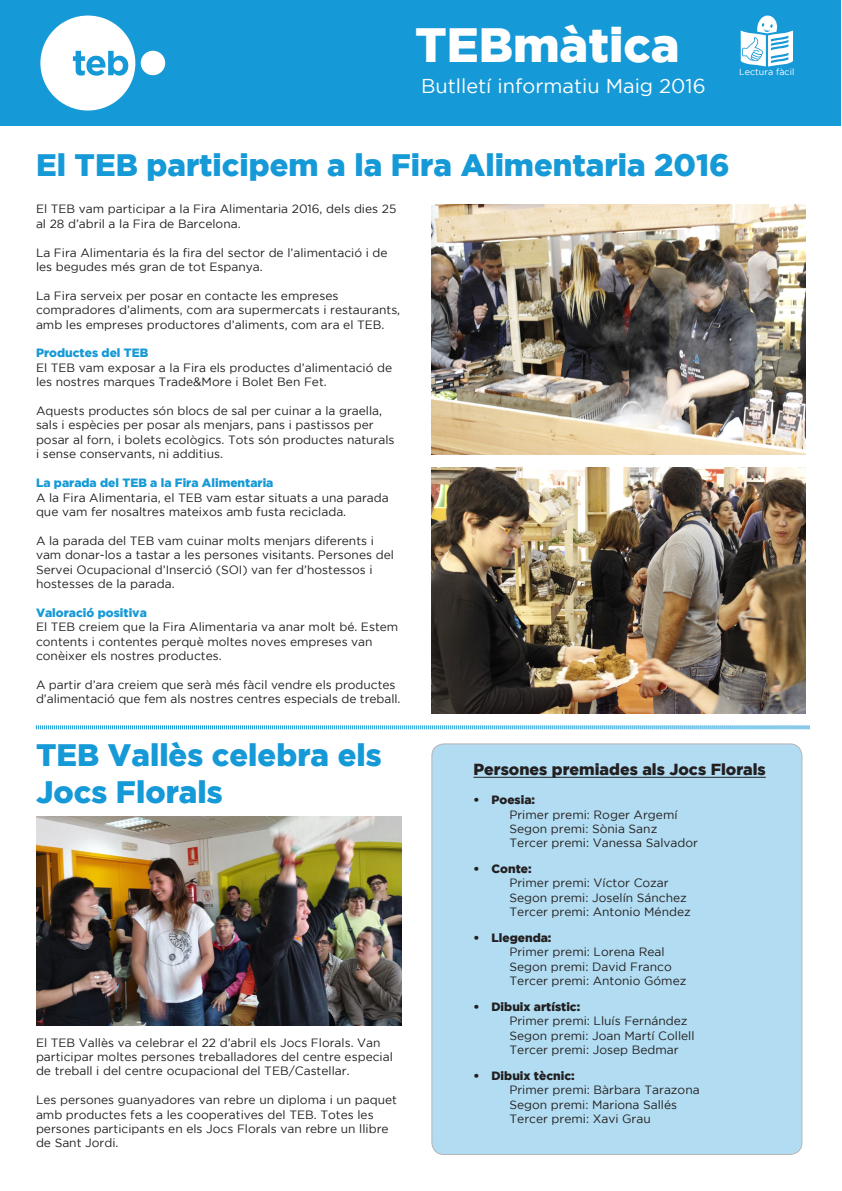
<style>
.page{position:relative;width:842px;height:1191px;background:#fff}
.page>*{position:absolute;margin:0;border:0;box-sizing:border-box;transform-origin:0 0}
.t1{font:900 48px "Gotham";color:#fff}
.t2{font:900 31px/37.2px "Gotham";color:#1599d7}
.t3{font:20px "Gotham";color:#fff}
.t4{font:900 16px "Gotham";color:#231f20}
.t5{font:12px/14.4px "Gotham";color:#231f20}
.t6{font:900 12px "Gotham";color:#1599d7}
.t7{font:900 12px "Gotham";color:#231f20}
.t8{font:9px "Gotham";color:#fff}
</style>
<div class="page">
<div style="left:432px;top:744px;width:370px;height:410px;background:#b1dcf1;border-radius:12px"></div>
<img style="left:36px;top:816px;width:365px;height:209px">
<div style="left:0;top:0;width:841px;height:126px;background:#1599d7"></div>
<hr style="left:473px;top:777px;width:293px;height:1px;background:#231f20">
<svg style="left:36px;top:725px;width:774px;height:5px"></svg>
<div style="left:40px;top:16px;width:95px;height:95px;background:#fff;border-radius:50%"></div>
<div style="left:141px;top:51px;width:24px;height:24px;background:#fff;border-radius:50%"></div>
<svg style="left:73px;top:51px;width:55px;height:25px"></svg>
<img style="left:431px;top:205px;width:375px;height:249px">
<img style="left:431px;top:467px;width:375px;height:247px">
<svg style="left:741px;top:16px;width:52px;height:51px"></svg>
<p class="t1" style="left:415px;top:17px;width:266px">TEBmàtica</p>
<p class="t3" style="left:421px;top:74px;width:286px">Butlletí informatiu Maig 2016</p>
<p class="t8" style="left:739px;top:67px;width:57px">Lectura fàcil</p>
<p class="t2" style="left:36px;top:146px;width:695px">El TEB participem a la Fira Alimentaria 2016</p>
<p class="t5" style="left:36px;top:202px;width:362px">El TEB vam participar a la Fira Alimentaria 2016, dels dies 25 al 28 d’abril a la Fira de Barcelona.</p>
<p class="t5" style="left:36px;top:245px;width:353px">La Fira Alimentaria és la fira del sector de l’alimentació i de les begudes més gran de tot Espanya.</p>
<p class="t5" style="left:36px;top:288px;width:366px">La Fira serveix per posar en contacte les empreses compradores d’aliments, com ara supermercats i restaurants, amb les empreses productores d’aliments, com ara el TEB.</p>
<p class="t6" style="left:36px;top:346px;width:114px">Productes del TEB</p>
<p class="t5" style="left:36px;top:360px;width:358px">El TEB vam exposar a la Fira els productes d’alimentació de les nostres marques Trade&amp;More i Bolet Ben Fet.</p>
<p class="t5" style="left:36px;top:403px;width:360px">Aquests productes són blocs de sal per cuinar a la graella, sals i espècies per posar als menjars, pans i pastissos per posar al forn, i bolets ecològics. Tots són productes naturals i sense conservants, ni additius.</p>
<p class="t6" style="left:36px;top:476px;width:239px">La parada del TEB a la Fira Alimentaria</p>
<p class="t5" style="left:36px;top:490px;width:354px">A la Fira Alimentaria, el TEB vam estar situats a una parada que vam fer nosaltres mateixos amb fusta reciclada.</p>
<p class="t5" style="left:36px;top:533px;width:359px">A la parada del TEB vam cuinar molts menjars diferents i vam donar-los a tastar a les persones visitants. Persones del Servei Ocupacional d’Inserció (SOI) van fer d’hostessos i hostesses de la parada.</p>
<p class="t6" style="left:36px;top:605px;width:112px">Valoració positiva</p>
<p class="t5" style="left:36px;top:619px;width:364px">El TEB creiem que la Fira Alimentaria va anar molt bé. Estem contents i contentes perquè moltes noves empreses van conèixer els nostres productes.</p>
<p class="t5" style="left:36px;top:677px;width:366px">A partir d’ara creiem que serà més fàcil vendre els productes d’alimentació que fem als nostres centres especials de treball.</p>
<p class="t2" style="left:36px;top:735px;width:347px">TEB Vallès celebra els<br>Jocs Florals</p>
<p class="t5" style="left:36px;top:1035px;width:358px">El TEB Vallès va celebrar el 22 d’abril els Jocs Florals. Van participar moltes persones treballadores del centre especial de treball i del centre ocupacional del TEB/Castellar.</p>
<p class="t5" style="left:36px;top:1092px;width:363px">Les persones guanyadores van rebre un diploma i un paquet amb productes fets a les cooperatives del TEB. Totes les persones participants en els Jocs Florals van rebre un llibre de Sant Jordi.</p>
<p class="t4" style="left:473px;top:760px;width:294px">Persones premiades als Jocs Florals</p>
<p class="t7" style="left:473px;top:793px;width:63px">• Poesia:</p>
<p class="t5" style="left:509px;top:807px;width:170px">Primer premi: Roger Argemí</p>
<p class="t5" style="left:509px;top:821px;width:149px">Segon premi: Sònia Sanz</p>
<p class="t5" style="left:509px;top:835px;width:190px">Tercer premi: Vanessa Salvador</p>
<p class="t7" style="left:473px;top:862px;width:60px">• Conte:</p>
<p class="t5" style="left:509px;top:876px;width:161px">Primer premi: Víctor Cozar</p>
<p class="t5" style="left:509px;top:890px;width:179px">Segon premi: Joselín Sánchez</p>
<p class="t5" style="left:509px;top:904px;width:183px">Tercer premi: Antonio Méndez</p>
<p class="t7" style="left:473px;top:931px;width:80px">• Llegenda:</p>
<p class="t5" style="left:509px;top:944px;width:157px">Primer premi: Lorena Real</p>
<p class="t5" style="left:509px;top:959px;width:164px">Segon premi: David Franco</p>
<p class="t5" style="left:509px;top:973px;width:179px">Tercer premi: Antonio Gómez</p>
<p class="t7" style="left:473px;top:999px;width:108px">• Dibuix artístic:</p>
<p class="t5" style="left:509px;top:1013px;width:180px">Primer premi: Lluís Fernández</p>
<p class="t5" style="left:509px;top:1028px;width:187px">Segon premi: Joan Martí Collell</p>
<p class="t5" style="left:509px;top:1042px;width:171px">Tercer premi: Josep Bedmar</p>
<p class="t7" style="left:473px;top:1068px;width:103px">• Dibuix tècnic:</p>
<p class="t5" style="left:509px;top:1082px;width:192px">Primer premi: Bàrbara Tarazona</p>
<p class="t5" style="left:509px;top:1097px;width:169px">Segon premi: Mariona Sallés</p>
<p class="t5" style="left:509px;top:1111px;width:143px">Tercer premi: Xavi Grau</p>
</div>
